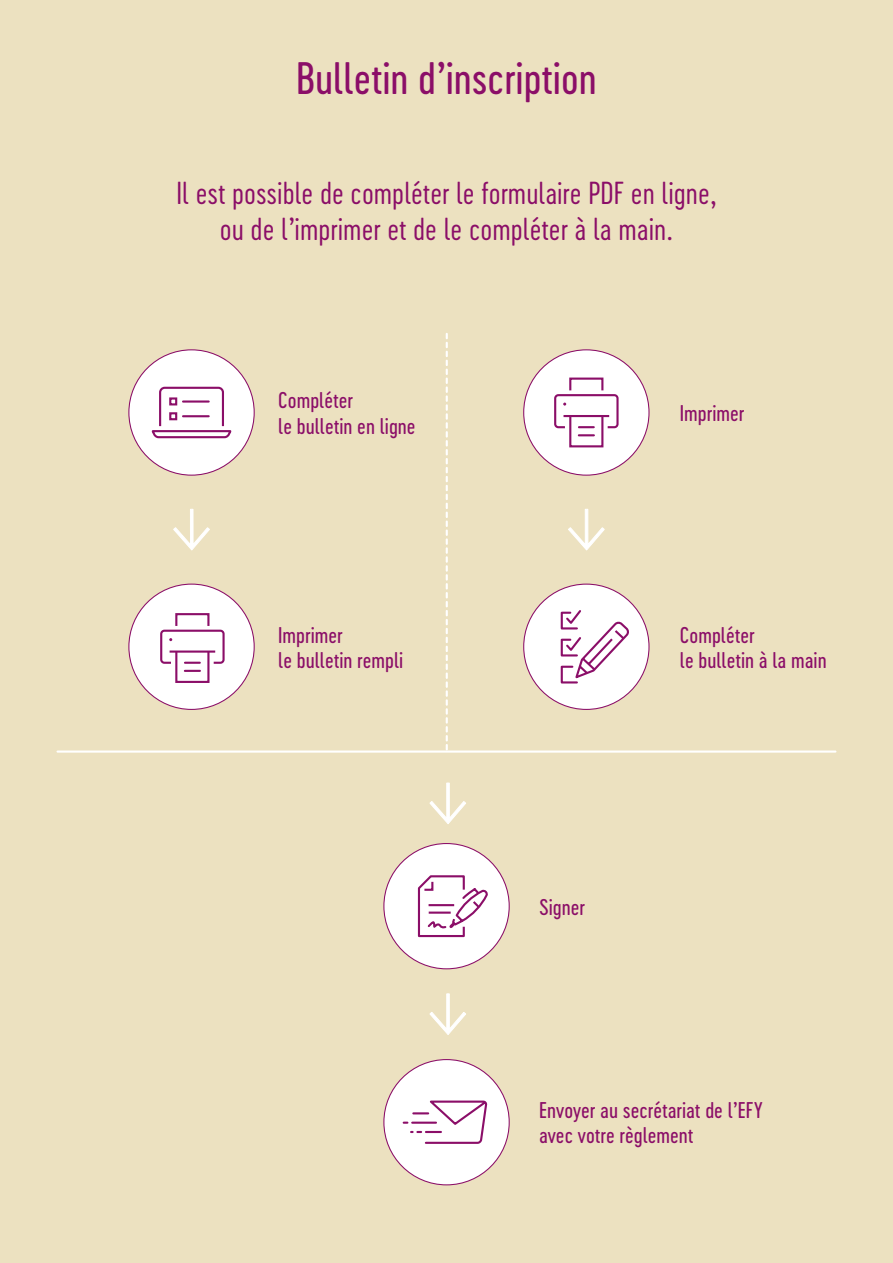
<style>
.page{position:relative;width:893px;height:1263px;background:#ece1c0}
.page>*{position:absolute;margin:0;border:0;box-sizing:border-box;transform-origin:0 0}
.Titre_1{font:42.45px "Cervo Neue Regular Neue";color:#8b0e68}
.Titre_1-2{font:29.7px "Cervo Neue Light Neue";color:#8b0e68}
.Titre_1-3{font:21.15px "Cervo Neue Regular Neue";color:#8b0e68}
</style>
<div class="page">
<svg style="left:173px;top:509px;width:37px;height:42px"></svg>
<svg style="left:568px;top:509px;width:37px;height:42px"></svg>
<svg style="left:429px;top:993px;width:37px;height:42px"></svg>
<svg style="left:429px;top:783px;width:37px;height:41px"></svg>
<div style="left:384px;top:843px;width:125px;height:126px;background:#fff;border-radius:50%"></div>
<svg style="left:417px;top:875px;width:71px;height:63px"></svg>
<div style="left:129px;top:584px;width:125px;height:125px;background:#fff;border-radius:50%"></div>
<hr style="left:170px;top:650px;width:45px;height:3px;background:#8b0e68">
<div style="left:160px;top:630px;width:65px;height:34px;border:2px solid #8b0e68;border-radius:3px"></div>
<svg style="left:169px;top:613px;width:42px;height:70px"></svg>
<div style="left:384px;top:1059px;width:125px;height:126px;background:#fff;border-radius:50%"></div>
<svg style="left:402px;top:1100px;width:86px;height:44px"></svg>
<div style="left:129px;top:350px;width:125px;height:125px;background:#fff;border-radius:50%"></div>
<svg style="left:151px;top:386px;width:81px;height:53px"></svg>
<hr style="left:183px;top:400px;width:26px;height:3px;background:#8b0e68">
<div style="left:169px;top:397px;width:8px;height:8px;border:2px solid #8b0e68"></div>
<hr style="left:183px;top:415px;width:26px;height:2px;background:#8b0e68">
<div style="left:169px;top:412px;width:8px;height:8px;border:2px solid #8b0e68"></div>
<svg style="left:446px;top:334px;width:2px;height:415px"></svg>
<hr style="left:58px;top:750px;width:777px;height:3px;background:#fff">
<div style="left:524px;top:350px;width:125px;height:125px;background:#fff;border-radius:50%"></div>
<hr style="left:563px;top:415px;width:46px;height:2px;background:#8b0e68">
<div style="left:554px;top:394px;width:65px;height:34px;border:2px solid #8b0e68;border-radius:3px"></div>
<svg style="left:563px;top:377px;width:41px;height:71px"></svg>
<div style="left:524px;top:584px;width:125px;height:125px;background:#fff;border-radius:50%"></div>
<svg style="left:560px;top:610px;width:69px;height:74px"></svg>
<p class="Titre_1" style="left:296px;top:51px;width:302px">Bulletin d’inscription</p>
<p class="Titre_1-2" style="left:176px;top:174px;width:542px">Il est possible de compléter le formulaire PDF en ligne,</p>
<p class="Titre_1-2" style="left:220px;top:210px;width:455px">ou de l’imprimer et de le compléter à la main.</p>
<p class="Titre_1-3" style="left:278px;top:386px;width:76px">Compléter</p>
<p class="Titre_1-3" style="left:278px;top:412px;width:139px">le bulletin en ligne</p>
<p class="Titre_1-3" style="left:278px;top:621px;width:66px">Imprimer</p>
<p class="Titre_1-3" style="left:278px;top:646px;width:127px">le bulletin rempli</p>
<p class="Titre_1-3" style="left:680px;top:399px;width:66px">Imprimer</p>
<p class="Titre_1-3" style="left:539px;top:893px;width:48px">Signer</p>
<p class="Titre_1-3" style="left:680px;top:621px;width:76px">Compléter</p>
<p class="Titre_1-3" style="left:680px;top:646px;width:148px">le bulletin à la main</p>
<p class="Titre_1-3" style="left:539px;top:1096px;width:225px">Envoyer au secrétariat de l’EFY</p>
<p class="Titre_1-3" style="left:539px;top:1122px;width:156px">avec votre règlement</p>
</div>
